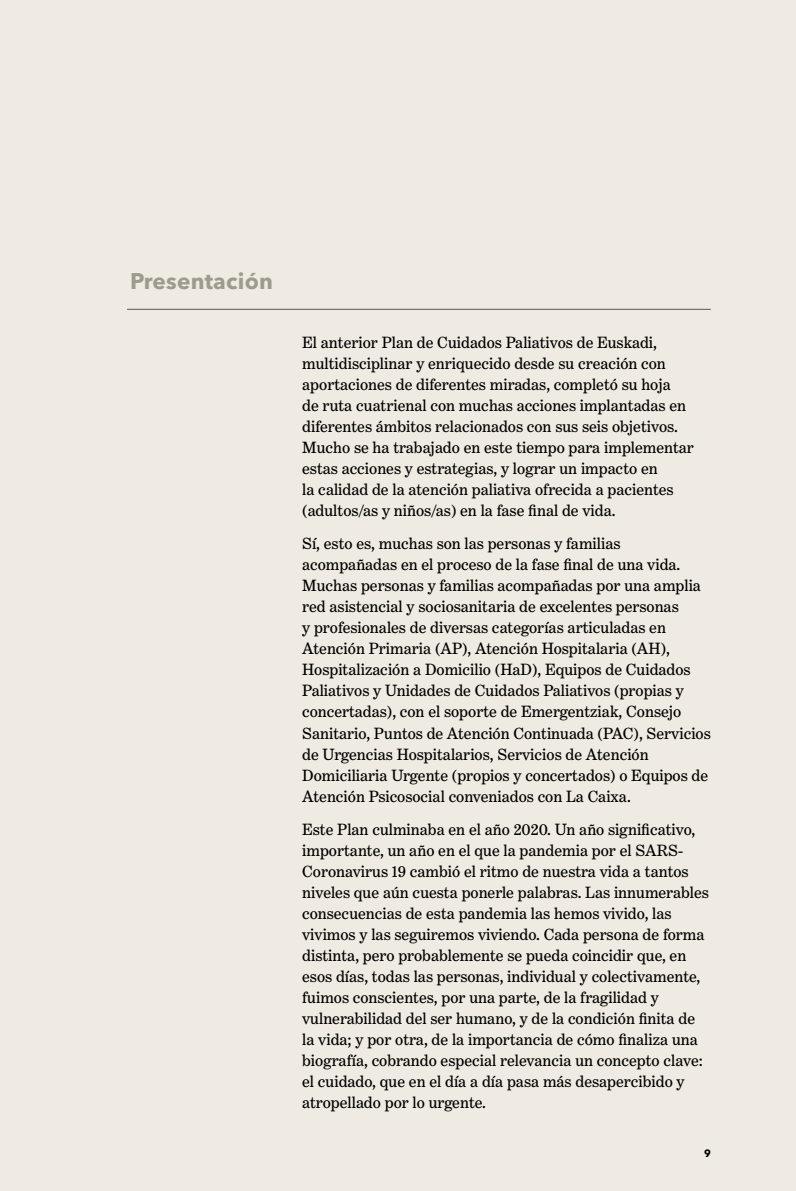
<style>
.page{position:relative;width:796px;height:1191px;background:#fff}
.page>*{position:absolute;margin:0;border:0;box-sizing:border-box;transform-origin:0 0}
.t1{font:700 22.5px "Avenir Next LT Pro";letter-spacing:.01em;color:#9c9b8e}
.t2{font:16.5px/21px "Benton Modern Text Three";color:#000}
.t3{font:700 10.5px "Avenir Next LT Pro";color:#000}
</style>
<div class="page">
<div style="left:0;top:0;width:795px;height:1191px;background:#f0ebe2"></div>
<hr style="left:127px;top:309px;width:583px;height:1px;background:#575756">
<h1 class="t1" style="left:130px;top:268px;width:144px">Presentación</h1>
<p class="t2" style="left:302px;top:331px;width:393px">El anterior Plan de Cuidados Paliativos de Euskadi, multidisciplinar y enriquecido desde su creación con aportaciones de diferentes miradas, completó su hoja<br>de ruta cuatrienal con muchas acciones implantadas en diferentes ámbitos relacionados con sus seis objetivos.<br>Mucho se ha trabajado en este tiempo para implementar estas acciones y estrategias, y lograr un impacto en<br>la calidad de la atención paliativa ofrecida a pacientes (adultos/as y niños/as) en la fase final de vida.</p>
<p class="t2" style="left:302px;top:533px;width:410px">Sí, esto es, muchas son las personas y familias acompañadas en el proceso de la fase final de una vida.<br>Muchas personas y familias acompañadas por una amplia red asistencial y sociosanitaria de excelentes personas<br>y profesionales de diversas categorías articuladas en Atención Primaria (AP), Atención Hospitalaria (AH), Hospitalización a Domicilio (HaD), Equipos de Cuidados Paliativos y Unidades de Cuidados Paliativos (propias y concertadas), con el soporte de Emergentziak, Consejo Sanitario, Puntos de Atención Continuada (PAC), Servicios de Urgencias Hospitalarios, Servicios de Atención Domiciliaria Urgente (propios y concertados) o Equipos de Atención Psicosocial conveniados con La Caixa.</p>
<p class="t2" style="left:302px;top:819px;width:408px">Este Plan culminaba en el año 2020. Un año significativo, importante, un año en el que la pandemia por el SARS-Coronavirus 19 cambió el ritmo de nuestra vida a tantos niveles que aún cuesta ponerle palabras. Las innumerables consecuencias de esta pandemia las hemos vivido, las vivimos y las seguiremos viviendo. Cada persona de forma distinta, pero probablemente se pueda coincidir que, en esos días, todas las personas, individual y colectivamente, fuimos conscientes, por una parte, de la fragilidad y vulnerabilidad del ser humano, y de la condición finita de la vida; y por otra, de la importancia de cómo finaliza una biografía, cobrando especial relevancia un concepto clave: el cuidado, que en el día a día pasa más desapercibido y atropellado por lo urgente.</p>
<p class="t3" style="left:703px;top:1147px;width:8px">9</p>
</div>
